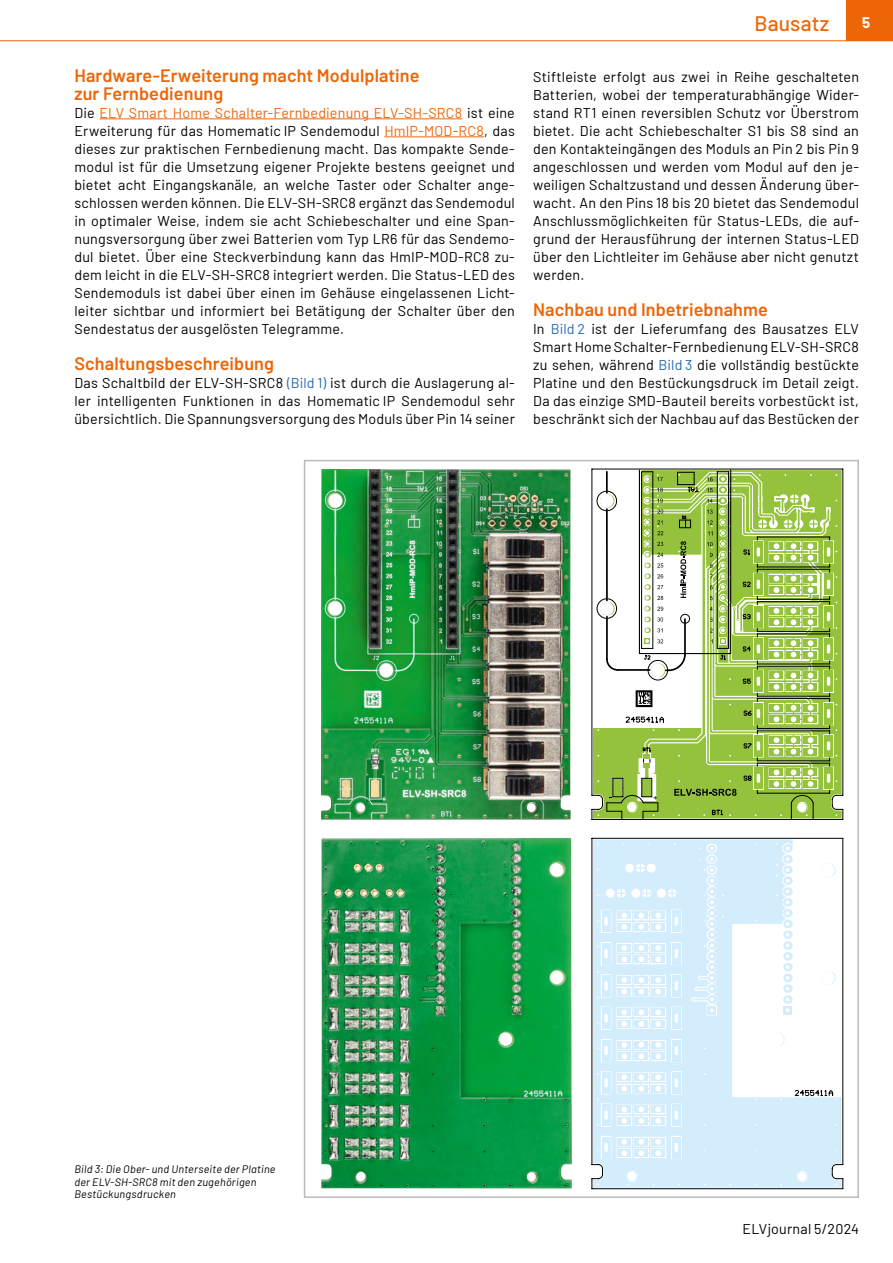
<style>
.page{position:relative;width:893px;height:1263px;background:#fff}
.page>*{position:absolute;margin:0;border:0;box-sizing:border-box;transform-origin:0 0}
.t1{font:500 21px "Barlow";letter-spacing:.01em;color:#ec6608}
.t2{font:600 18px/18px "Barlow";letter-spacing:.005em;color:#ec6608}
.t3{font:700 15px "Barlow";color:#fff}
.t4{font:14.25px/18px "Barlow";letter-spacing:.015em;color:#000;text-align:justify}
.t5{font:italic 10.8px/12.5px "Barlow";letter-spacing:.025em;color:#000}
.s1{color:#ec6608}
.s2{color:#2a6ab2}
</style>
<div class="page">
<div style="left:846px;top:0;width:47px;height:40px;background:#ec6608"></div>
<hr style="left:0;top:40px;width:893px;height:1px;background:#ec6608">
<img style="left:321px;top:469px;width:250px;height:351px">
<img style="left:321px;top:838px;width:251px;height:350px">
<svg style="left:591px;top:469px;width:252px;height:351px"></svg>
<svg style="left:814px;top:471px;width:24px;height:325px;background:#9ec358"></svg>
<svg style="left:597px;top:469px;width:217px;height:350px"></svg>
<svg style="left:591px;top:838px;width:252px;height:351px"></svg>
<svg style="left:794px;top:1089px;width:44px;height:12px"></svg>
<hr style="left:100px;top:118px;width:362px;height:1px;background:#ec6608">
<hr style="left:384px;top:136px;width:100px;height:1px;background:#ec6608">
<p class="t2" style="left:74px;top:65px;width:347px">Hardware-Erweiterung macht Modulplatine zur Fernbedienung</p>
<p class="t4" style="left:74px;top:103px;width:442px">Die <span class="s1">ELV Smart Home Schalter-Fernbedienung ELV-SH-SRC8</span> ist eine Erweiterung für das Homematic IP Sendemodul <span class="s1">HmIP-MOD-RC8</span>, das dieses zur praktischen Fernbedienung macht. Das kompakte Sende&shy;modul ist für die Umsetzung eigener Projekte bestens geeignet und bietet acht Eingangskanäle, an welche Taster oder Schalter ange&shy;schlossen werden können. Die ELV-SH-SRC8 ergänzt das Sendemodul in optimaler Weise, indem sie acht Schiebeschalter und eine Span&shy;nungsversorgung über zwei Batterien vom Typ LR6 für das Sendemo&shy;dul bietet. Über eine Steckverbindung kann das HmIP-MOD-RC8 zu&shy;dem leicht in die ELV-SH-SRC8 integriert werden. Die Status-LED des Sendemoduls ist dabei über einen im Gehäuse eingelassenen Licht&shy;leiter sichtbar und informiert bei Betätigung der Schalter über den Sendestatus der ausgelösten Telegramme.</p>
<p class="t2" style="left:74px;top:353px;width:201px">Schaltungsbeschreibung</p>
<p class="t4" style="left:74px;top:373px;width:442px">Das Schaltbild der ELV-SH-SRC8 <span class="s2">(Bild 1)</span> ist durch die Auslagerung al&shy;ler intelligenten Funktionen in das Homematic IP Sendemodul sehr übersichtlich. Die Spannungsversorgung des Moduls über Pin 14 seiner</p>
<h1 class="t1" style="left:754px;top:8px;width:76px">Bausatz</h1>
<p class="t3" style="left:862px;top:11px;width:10px">5</p>
<p class="t4" style="left:533px;top:67px;width:327px">Stiftleiste erfolgt aus zwei in Reihe geschalteten Batterien, wobei der temperaturabhängige Wider&shy;stand RT1 einen reversiblen Schutz vor Überstrom bietet. Die acht Schiebeschalter S1 bis S8 sind an den Kontakteingängen des Moduls an Pin 2 bis Pin 9 angeschlossen und werden vom Modul auf den je&shy;weiligen Schaltzustand und dessen Änderung über&shy;wacht. An den Pins 18 bis 20 bietet das Sendemodul Anschlussmöglichkeiten für Status-LEDs, die auf&shy;grund der Herausführung der internen Status-LED über den Lichtleiter im Gehäuse aber nicht genutzt werden.</p>
<p class="t2" style="left:533px;top:299px;width:236px">Nachbau und Inbetriebnahme</p>
<p class="t4" style="left:533px;top:319px;width:327px">In <span class="s2">Bild 2</span> ist der Lieferumfang des Bausatzes ELV Smart Home Schalter-Fernbedienung ELV-SH-SRC8 zu sehen, während <span class="s2">Bild 3</span> die vollständig bestückte Platine und den Bestückungsdruck im Detail zeigt.<br>Da das einzige SMD-Bauteil bereits vorbestückt ist, beschränkt sich der Nachbau auf das Bestücken der</p>
<p class="t5" style="left:74px;top:1162px;width:203px">Bild 3: Die Ober- und Unterseite der Platine der ELV-SH-SRC8 mit den zugehörigen<br>Bestückungsdrucken</p>
<p class="t4" style="left:743px;top:1219px;width:118px">ELVjournal 5/2024</p>
</div>
